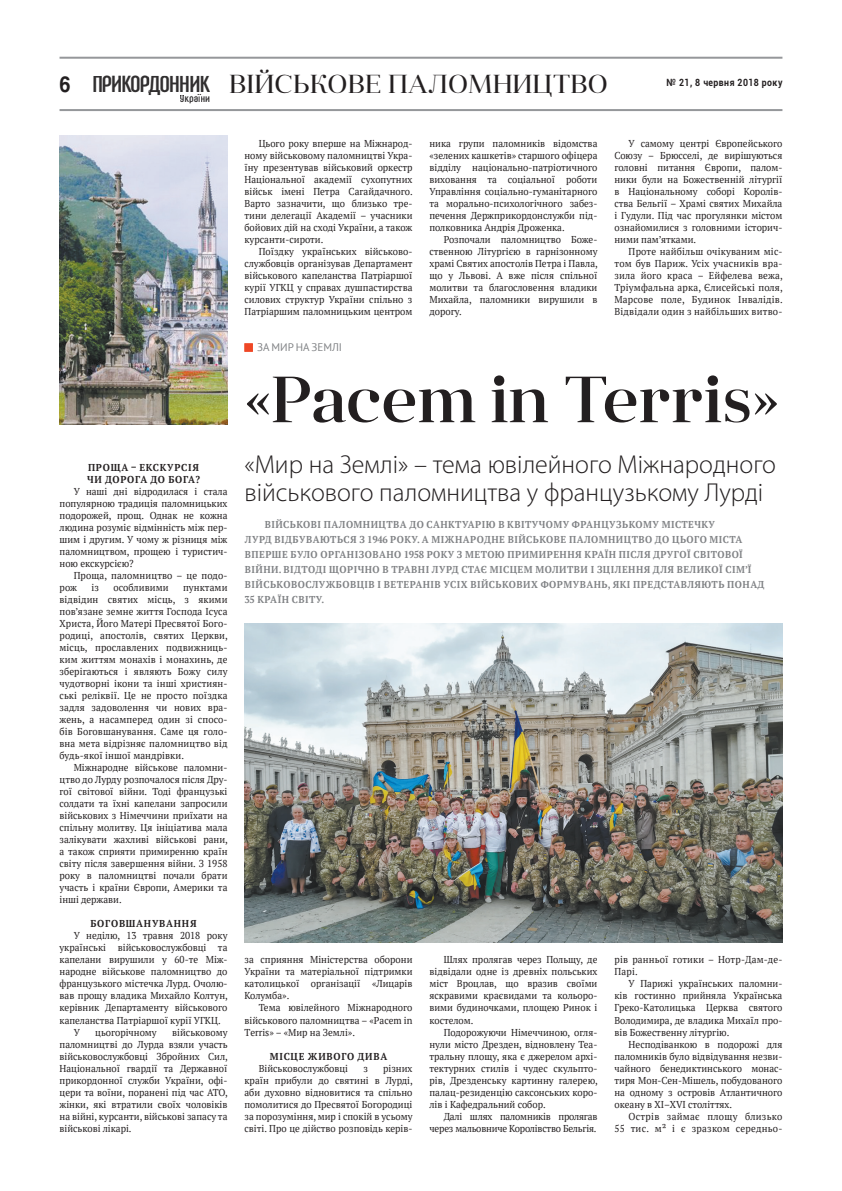
<style>
.page{position:relative;width:842px;height:1191px;background:#fff}
.page>*{position:absolute;margin:0;border:0;box-sizing:border-box;transform-origin:0 0}
.t1{font:500 65px "Anglecia Pro Display";color:#231f20}
.t2{font:300 26px/28px "Myriad Pro";color:#231f20}
.t3{font:26px "Anglecia Pro Display";letter-spacing:.02em;color:#231f20}
.t4{font:23.4px "Method";letter-spacing:-.05em;color:#312f30;scale:1.08 1}
.t5{font:700 22px "Helios";color:#231f20;scale:.9 1}
.t6{font:11px "PT Sans";color:#808285}
.t7{font:10.1px "Method";color:#312f30;scale:1.08 1}
.t8{font:10px/12px "PT Serif";color:#231f20;text-align:justify;scale:.95 1}
.t9{font:700 10px/15px "PT Serif";letter-spacing:.05em;color:#808285;scale:.95 1}
.t10{font:10px/12px "PT Serif";letter-spacing:-.02em;color:#231f20;text-align:right;scale:.95 1}
.t11{font:700 10px/12px "PT Serif";letter-spacing:.08em;color:#231f20;scale:.95 1}
.t12{font:10px/12px "PT Serif";letter-spacing:.03em;color:#231f20;text-align:right;scale:.95 1}
.t13{font:10px/12px "PT Serif";letter-spacing:.02em;color:#231f20;scale:.95 1}
.t14{font:700 10px "Roboto";letter-spacing:.05em;color:#231f20;scale:.87 1}
.t15{font:9.2px "Method";color:#231f20;scale:1.08 1}
.s1{font-size:10.5px}
</style>
<div class="page">
<hr style="left:60px;top:57px;width:722px;height:2px;background:#95979a">
<hr style="left:60px;top:109px;width:722px;height:2px;background:#95979a">
<div style="left:244px;top:343px;width:9px;height:8px;background:#ef4725;border:1px solid #ef4725"></div>
<img style="left:244px;top:624px;width:538px;height:318px">
<img style="left:59px;top:135px;width:168px;height:289px">
<h2 class="t3" style="left:229px;top:67px;width:380px">ВІЙСЬКОВЕ ПАЛОМНИЦТВО</h2>
<h3 class="t5" style="left:60px;top:71px;width:14px">6</h3>
<p class="t14" style="left:667px;top:76px;width:135px">№ 21, 8 червня 2018 року</p>
<h3 class="t4" style="left:92px;top:72px;width:111px">ПРИКОРДОННИК</h3>
<p class="t7" style="left:180px;top:93px;width:30px">Укра<span class="s1">i</span>ни</p>
<p class="t15" style="left:197px;top:87px;width:6px">..</p>
<p class="t11" style="left:87px;top:461px;width:120px">ПРОЩА – ЕКСКУРСІЯ<br>ЧИ ДОРОГА ДО БОГА?</p>
<p class="t8" style="left:60px;top:485px;width:178px;text-indent:14px">У наші дні відродилася і стала популярною традиція паломницьких подорожей, прощ. Однак не кожна людина розуміє відмінність між пер&shy;шим і другим. У чому ж різниця між паломництвом, прощею і туристич&shy;ною екскурсією?</p>
<p class="t8" style="left:60px;top:569px;width:178px;text-indent:14px">Проща, паломництво – це подо&shy;рож</p>
<p class="t8" style="left:92px;top:581px;width:9px">із</p>
<p class="t8" style="left:113px;top:581px;width:60px">особливими</p>
<p class="t8" style="left:60px;top:581px;width:179px;text-indent:124px">пунктами відвідин святих місць, з якими пов’язане земне життя Господа Ісуса Христа, Його Матері Пресвятої Бого&shy;родиці, апостолів, святих Церкви, місць, прославлених подвижниць&shy;ким життям монахів і монахинь, де зберігаються і являють Божу силу чудотворні ікони та інші християн&shy;ські реліквії. Це не просто поїздка задля задоволення чи нових вра&shy;жень, а насамперед один зі спосо&shy;бів Боговшанування. Саме ця голо&shy;вна мета відрізняє паломництво від будь-якої іншої мандрівки.</p>
<p class="t8" style="left:60px;top:761px;width:179px;text-indent:14px">Міжнародне військове паломни&shy;цтво до Лурду розпочалося після Дру&shy;гої світової війни. Тоді французькі солдати та їхні капелани запросили військових з Німеччини приїхати на спільну молитву. Ця ініціатива мала залікувати жахливі військові рани, а також сприяти примиренню країн світу після завершення війни. З 1958 року в паломництві почали брати участь і країни Європи, Америки та інші держави.</p>
<p class="t11" style="left:90px;top:917px;width:113px">БОГОВШАНУВАННЯ</p>
<p class="t8" style="left:74px;top:929px;width:163px">У неділю, 13 травня 2018 року</p>
<p class="t8" style="left:60px;top:941px;width:178px">українські військовослужбовці та</p>
<p class="t8" style="left:60px;top:953px;width:178px">капелани вирушили у 60-те Між-</p>
<p class="t8" style="left:60px;top:965px;width:178px">народне військове паломництво до</p>
<p class="t8" style="left:60px;top:977px;width:178px">французького містечка Лурд. Очолю-</p>
<p class="t8" style="left:60px;top:989px;width:179px">вав прощу владика Михайло Колтун,</p>
<p class="t8" style="left:60px;top:1001px;width:178px">керівник Департаменту військового</p>
<p class="t8" style="left:60px;top:1013px;width:171px">капеланства Патріаршої курії УГКЦ.</p>
<p class="t8" style="left:74px;top:1025px;width:8px">У</p>
<p class="t8" style="left:95px;top:1025px;width:66px">цьогорічному</p>
<p class="t8" style="left:60px;top:1025px;width:179px;text-indent:113px">військовому паломництві до Лурда взяли участь військовослужбовці Збройних Сил, Національної гвардії та Державної прикордонної служби України, офі&shy;цери та воїни, поранені під час АТО, жінки, які втратили своїх чоловіків на війні, курсанти, військові запасу та військові лікарі.</p>
<p class="t8" style="left:244px;top:137px;width:179px;text-indent:14px">Цього року вперше на Міжнарод&shy;ному військовому паломництві Укра&shy;їну презентував військовий оркестр Національної академії сухопутних військ імені Петра Сагайдачного.<br>Варто зазначити, що близько тре&shy;тини делегації Академії – учасники бойових дій на сході України, а також курсанти-сироти.</p>
<p class="t8" style="left:244px;top:245px;width:179px;text-indent:14px">Поїздку українських військово&shy;службовців організував Департамент військового капеланства Патріаршої курії УГКЦ у справах душпастирства силових структур України спільно з Патріаршим паломницьким центром</p>
<p class="t6" style="left:257px;top:340px;width:86px">ЗА МИР НА ЗЕМЛІ</p>
<p class="t8" style="left:429px;top:137px;width:178px">ника групи паломників відомства «зелених кашкетів» старшого офіцера відділу національно-патріотичного виховання та соціальної роботи Управління соціально-гуманітарного та морально-психологічного забез&shy;печення Держприкордонслужби під&shy;полковника Андрія Дроженка.</p>
<p class="t8" style="left:429px;top:233px;width:179px;text-indent:14px">Розпочали паломництво Боже&shy;ственною Літургією в гарнізонному храмі Святих апостолів Петра і Павла, що у Львові. А вже після спільної молитви та благословення владики Михайла, паломники вирушили в дорогу.</p>
<p class="t8" style="left:614px;top:137px;width:178px;text-indent:14px">У самому центрі Європейського Союзу – Брюсселі, де вирішуються головні питання Європи, палом&shy;ники були на Божественній літургії в Націо нальному соборі Королів&shy;ства Бельгії – Храмі святих Михайла і Гудули. Під час прогулянки містом ознайомилися з головними історич&shy;ними пам’ятками.</p>
<p class="t8" style="left:614px;top:245px;width:179px;text-indent:14px">Проте найбільш очікуваним міс&shy;том був Париж. Усіх учасників вра&shy;зила його краса – Ейфелева вежа, Тріумфальна арка, Єлисейські поля, Марсове поле, Будинок Інвалідів.<br>Відвідали один з найбільших витво-</p>
<h1 class="t1" style="left:245px;top:357px;width:535px">«Pacem in Тerris»</h1>
<h2 class="t2" style="left:244px;top:450px;width:533px">«Мир на Землі» – тема ювілейного Міжнародного військового паломництва у французькому Лурді</h2>
<p class="t9" style="left:244px;top:517px;width:549px;text-indent:20px">ВІЙСЬКОВІ ПАЛОМНИЦТВА ДО САНКТУАРІЮ В КВІТУЧОМУ ФРАНЦУЗЬКОМУ МІСТЕЧКУ<br>ЛУРД ВІДБУВАЮТЬСЯ З 1946 РОКУ. А МІЖНАРОДНЕ ВІЙСЬКОВЕ ПАЛОМНИЦТВО ДО ЦЬОГО МІСТА ВПЕРШЕ БУЛО ОРГАНІЗОВАНО 1958 РОКУ З МЕТОЮ ПРИМИРЕННЯ КРАЇН ПІСЛЯ ДРУГОЇ СВІТОВОЇ ВІЙНИ. ВІДТОДІ ЩОРІЧНО В ТРАВНІ ЛУРД СТАЄ МІСЦЕМ МОЛИТВИ І ЗЦІЛЕННЯ ДЛЯ ВЕЛИКОЇ СІМ’Ї ВІЙСЬКОВОСЛУЖБОВЦІВ І ВЕТЕРАНІВ УСІХ ВІЙСЬКОВИХ ФОРМУВАНЬ, ЯКІ ПРЕДСТАВЛЯЮТЬ ПОНАД 35 КРАЇН СВІТУ.</p>
<p class="t8" style="left:244px;top:953px;width:178px">за сприяння Міністерства оборони України та матеріальної підтримки католицької організації «Лицарів Колумба».</p>
<p class="t8" style="left:244px;top:1001px;width:178px;text-indent:14px">Тема ювілейного Міжнародного військового паломництва – «Pacem in Тerris» – «Мир на Землі».</p>
<p class="t11" style="left:270px;top:1049px;width:125px">МІСЦЕ ЖИВОГО ДИВА</p>
<p class="t8" style="left:259px;top:1061px;width:96px">Військовослужбовці</p>
<p class="t8" style="left:363px;top:1061px;width:6px">з</p>
<p class="t8" style="left:244px;top:1061px;width:179px;text-indent:139px">різних країн прибули до святині в Лурді, аби духов но відновитися та спільно помолитися до Пресвятої Богородиці за порозуміння, мир і спокій в усьому світі. Про це дійство розповідь керів-</p>
<p class="t8" style="left:429px;top:953px;width:178px;text-indent:14px">Шлях пролягав через Польщу, де відвідали одне із древніх польських міст Вроцлав, що вразив своїми яскравими краєвидами та кольоро&shy;вими будиночками, площею Ринок і костелом.</p>
<p class="t8" style="left:429px;top:1025px;width:179px;text-indent:14px">Подорожуючи Німеччиною, огля&shy;нули місто Дрезден, відновлену Теа&shy;тральну площу, яка є джерелом архі&shy;тектурних стилів і чудес скульпто&shy;рів, Дрезденську картинну галерею, палац-резиденцію саксонських коро&shy;лів і Кафедральний собор.</p>
<p class="t10" style="left:429px;top:1109px;width:178px">Далі шлях паломників пролягав через мальовниче Королівство Бельгія.</p>
<p class="t13" style="left:614px;top:953px;width:178px">рів ранньої готики – Нотр-Дам-де-<br>Парі.</p>
<p class="t8" style="left:614px;top:977px;width:178px;text-indent:14px">У Парижі українських паломни&shy;ків гостинно прийняла Українська Греко-Католицька Церква святого Володимира, де владика Михаїл про&shy;вів Божественну літургію.</p>
<p class="t8" style="left:614px;top:1037px;width:178px;text-indent:14px">Несподіванкою в подорожі для паломників було відвідування незви&shy;чайного бенедиктинського монас&shy;тиря Мон-Сен-Мішель, побудованого на одному з островів Атлантичного океану в ХІ–ХVІ століттях.</p>
<p class="t12" style="left:614px;top:1109px;width:178px">Острів займає площу близько<br>55 тис. м² і є зразком середньо-</p>
</div>
